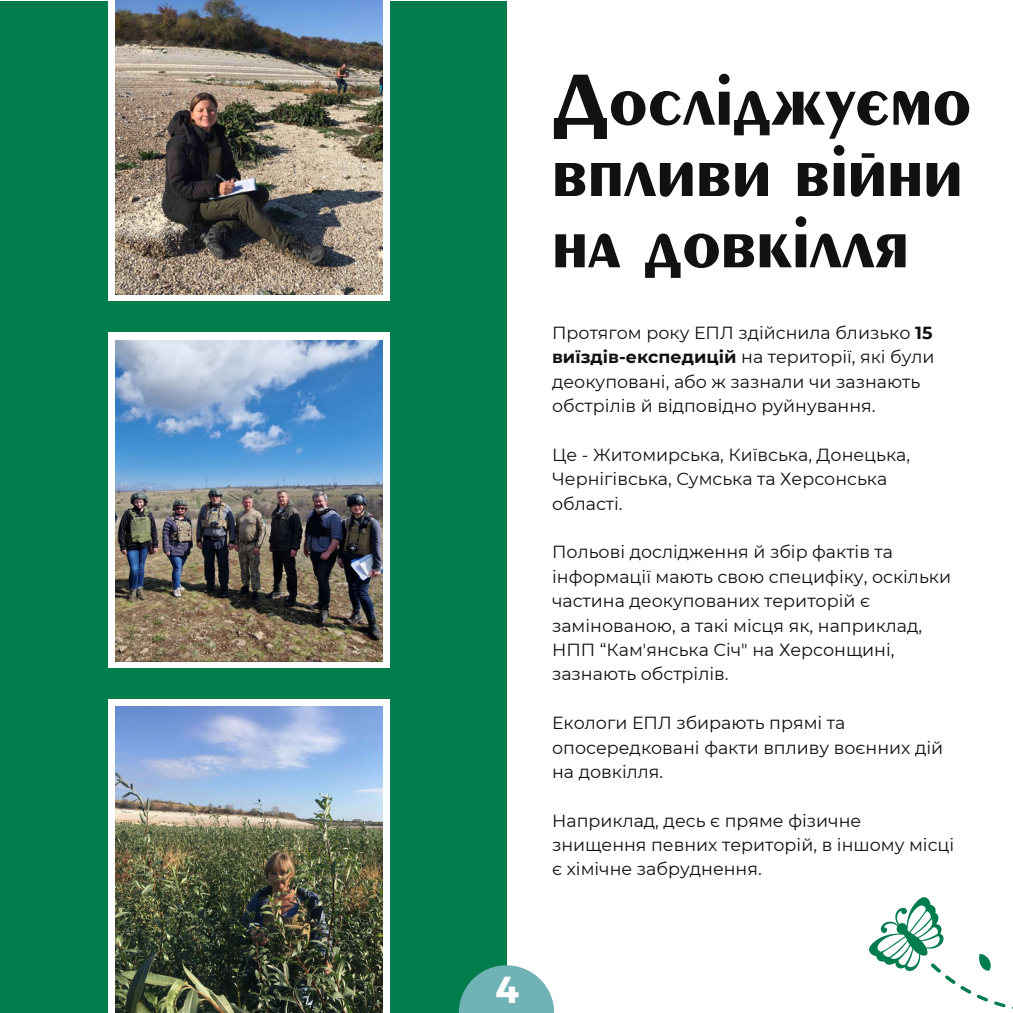
<style>
.page{position:relative;width:1013px;height:1013px;background:#fff}
.page>*{position:absolute;margin:0;border:0;box-sizing:border-box;transform-origin:0 0}
.t1{font:500 75px/71.2px "EP Lstyle";color:#111;text-align:justify}
.t2{font:700 37.5px "Montserrat";color:#fff}
.t3{font:17.5px/24.4px "Montserrat";color:#111}
.s1{font-weight:700}
</style>
<div class="page">
<div style="left:0;top:1px;width:506px;height:1011px;background:#007d4d"></div>
<div style="left:109px;top:699px;width:281px;height:313px;background:#fff"></div>
<img style="left:115px;top:706px;width:268px;height:306px">
<div style="left:109px;top:0;width:281px;height:300px;background:#fff"></div>
<img style="left:115px;top:0;width:268px;height:295px">
<div style="left:108px;top:332px;width:282px;height:335px;background:#fff"></div>
<img style="left:115px;top:340px;width:268px;height:321px">
<svg style="left:869px;top:897px;width:136px;height:110px"></svg>
<svg style="left:459px;top:965px;width:95px;height:47px;fill:#71b2b5"></svg>
<p class="t1" style="left:552px;top:67px;width:421px">Досліджуємо впливи війни на довкілля</p>
<h1 class="t3" style="left:552px;top:320px;width:384px">Протягом року ЕПЛ здійснила близько <span class="s1">15 виїздів-експедицій</span> на території, які були деокуповані, або ж зазнали чи зазнають обстрілів й відповідно руйнування.</h1>
<p class="t3" style="left:552px;top:442px;width:359px">Це - Житомирська, Київська, Донецька,<br>Чернігівська, Сумська та Херсонська області.</p>
<p class="t3" style="left:552px;top:540px;width:400px">Польові дослідження й збір фактів та інформації мають свою специфіку, оскільки частина деокупованих територій є замінованою, а такі місця як, наприклад, НПП “Кам'янська Січ" на Херсонщині, зазнають обстрілів.</p>
<p class="t3" style="left:552px;top:710px;width:393px">Екологи ЕПЛ збирають прямі та опосередковані факти впливу воєнних дій на довкілля.</p>
<p class="t3" style="left:552px;top:808px;width:403px">Наприклад, десь є пряме фізичне знищення певних територій, в іншому місці є хімічне забруднення.</p>
<p class="t2" style="left:495px;top:965px;width:25px">4</p>
</div>
